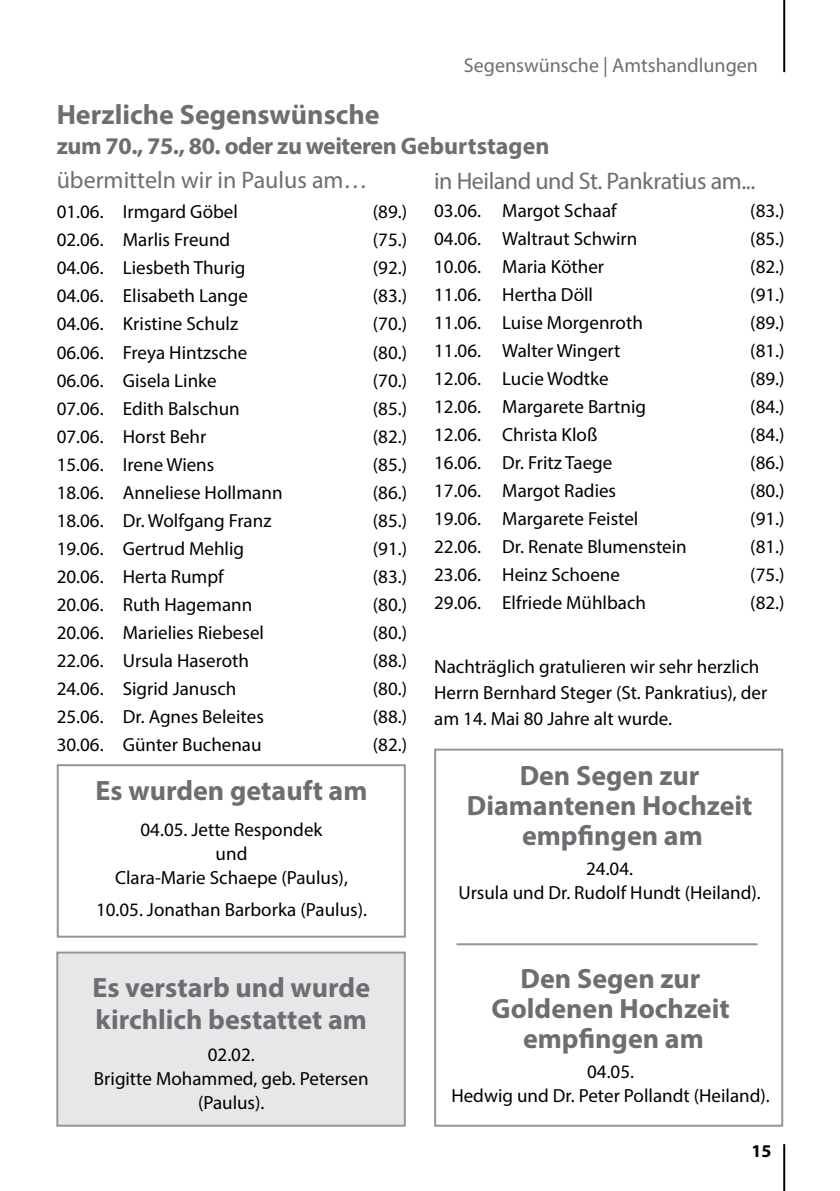
<style>
.page{position:relative;width:840px;height:1191px;background:#fff}
.page>*{position:absolute;margin:0;border:0;box-sizing:border-box;transform-origin:0 0}
.t1{font:700 28px/30px "Myriad Pro";color:#6d6e71;text-align:center}
.t2{font:700 24px "Myriad Pro";letter-spacing:-.02em;color:#6d6e71}
.t3{font:24px "Myriad Pro";letter-spacing:-.02em;color:#6d6e71}
.t4{font:24px "Myriad Pro";color:#6d6e71}
.t5{font:20px "Myriad Pro";color:#6d6e71}
.t6{font:19px/24px "Myriad Pro";color:#000;text-align:center}
.t7{font:700 18px "Myriad Pro";color:#000}
</style>
<div class="page">
<div style="left:57px;top:764px;width:348px;height:173px;border:2px solid #939598"></div>
<div style="left:56px;top:951px;width:349px;height:175px;background:#e6e7e8;border:2px solid #939598"></div>
<div style="left:434px;top:748px;width:348px;height:378px;border:2px solid #939598"></div>
<hr style="left:782px;top:0;width:2px;height:72px;background:#000">
<hr style="left:782px;top:1144px;width:2px;height:47px;background:#000">
<hr style="left:456px;top:943px;width:301px;height:2px;background:#939598">
<p class="t5" style="left:463px;top:53px;width:295px">Segenswünsche | Amtshandlungen</p>
<h1 class="t1" style="left:57px;top:98px;width:324px">Herzliche Segenswünsche</h1>
<p class="t2" style="left:57px;top:130px;width:494px">zum 70., 75., 80. oder zu weiteren Geburtstagen</p>
<p class="t4" style="left:57px;top:165px;width:312px">übermitteln wir in Paulus am…</p>
<p class="t3" style="left:434px;top:166px;width:322px">in Heiland und St. Pankratius am...</p>
<p class="t6" style="left:434px;top:198px;width:184px">03.06. Margot Schaaf</p>
<p class="t6" style="left:749px;top:198px;width:36px">(83.)</p>
<p class="t6" style="left:434px;top:226px;width:204px">04.06. Waltraut Schwirn</p>
<p class="t6" style="left:749px;top:226px;width:36px">(85.)</p>
<p class="t6" style="left:434px;top:254px;width:171px">10.06. Maria Köther</p>
<p class="t6" style="left:749px;top:254px;width:36px">(82.)</p>
<p class="t6" style="left:434px;top:282px;width:160px">11.06. Hertha Döll</p>
<p class="t6" style="left:749px;top:282px;width:36px">(91.)</p>
<p class="t6" style="left:434px;top:310px;width:210px">11.06. Luise Morgenroth</p>
<p class="t6" style="left:749px;top:310px;width:36px">(89.)</p>
<p class="t6" style="left:434px;top:338px;width:188px">11.06. Walter Wingert</p>
<p class="t6" style="left:749px;top:338px;width:36px">(81.)</p>
<p class="t6" style="left:434px;top:366px;width:176px">12.06. Lucie Wodtke</p>
<p class="t6" style="left:749px;top:366px;width:36px">(89.)</p>
<p class="t6" style="left:434px;top:394px;width:213px">12.06. Margarete Bartnig</p>
<p class="t6" style="left:749px;top:394px;width:36px">(84.)</p>
<p class="t6" style="left:434px;top:422px;width:165px">12.06. Christa Kloß</p>
<p class="t6" style="left:749px;top:422px;width:36px">(84.)</p>
<p class="t6" style="left:434px;top:450px;width:180px">16.06. Dr. Fritz Taege</p>
<p class="t6" style="left:749px;top:450px;width:36px">(86.)</p>
<p class="t6" style="left:434px;top:478px;width:183px">17.06. Margot Radies</p>
<p class="t6" style="left:749px;top:478px;width:36px">(80.)</p>
<p class="t6" style="left:434px;top:506px;width:205px">19.06. Margarete Feistel</p>
<p class="t6" style="left:749px;top:506px;width:36px">(91.)</p>
<p class="t6" style="left:434px;top:534px;width:254px">22.06. Dr. Renate Blumenstein</p>
<p class="t6" style="left:749px;top:534px;width:36px">(81.)</p>
<p class="t6" style="left:434px;top:562px;width:187px">23.06. Heinz Schoene</p>
<p class="t6" style="left:749px;top:562px;width:36px">(75.)</p>
<p class="t6" style="left:434px;top:590px;width:213px">29.06. Elfriede Mühlbach</p>
<p class="t6" style="left:749px;top:590px;width:36px">(82.)</p>
<p class="t6" style="left:57px;top:200px;width:183px">01.06. Irmgard Göbel</p>
<p class="t6" style="left:372px;top:200px;width:36px">(89.)</p>
<p class="t6" style="left:57px;top:228px;width:175px">02.06. Marlis Freund</p>
<p class="t6" style="left:372px;top:228px;width:36px">(75.)</p>
<p class="t6" style="left:57px;top:256px;width:190px">04.06. Liesbeth Thurig</p>
<p class="t6" style="left:372px;top:256px;width:36px">(92.)</p>
<p class="t6" style="left:57px;top:284px;width:192px">04.06. Elisabeth Lange</p>
<p class="t6" style="left:372px;top:284px;width:36px">(83.)</p>
<p class="t6" style="left:57px;top:312px;width:183px">04.06. Kristine Schulz</p>
<p class="t6" style="left:372px;top:312px;width:36px">(70.)</p>
<p class="t6" style="left:57px;top:340px;width:192px">06.06. Freya Hintzsche</p>
<p class="t6" style="left:372px;top:340px;width:36px">(80.)</p>
<p class="t6" style="left:57px;top:368px;width:161px">06.06. Gisela Linke</p>
<p class="t6" style="left:372px;top:368px;width:36px">(70.)</p>
<p class="t6" style="left:57px;top:396px;width:184px">07.06. Edith Balschun</p>
<p class="t6" style="left:372px;top:396px;width:36px">(85.)</p>
<p class="t6" style="left:57px;top:424px;width:151px">07.06. Horst Behr</p>
<p class="t6" style="left:372px;top:424px;width:36px">(82.)</p>
<p class="t6" style="left:57px;top:452px;width:159px">15.06. Irene Wiens</p>
<p class="t6" style="left:372px;top:452px;width:36px">(85.)</p>
<p class="t6" style="left:57px;top:480px;width:227px">18.06. Anneliese Hollmann</p>
<p class="t6" style="left:372px;top:480px;width:36px">(86.)</p>
<p class="t6" style="left:57px;top:508px;width:216px">18.06. Dr. Wolfgang Franz</p>
<p class="t6" style="left:372px;top:508px;width:36px">(85.)</p>
<p class="t6" style="left:57px;top:536px;width:189px">19.06. Gertrud Mehlig</p>
<p class="t6" style="left:372px;top:536px;width:36px">(91.)</p>
<p class="t6" style="left:57px;top:564px;width:168px">20.06. Herta Rumpf</p>
<p class="t6" style="left:372px;top:564px;width:36px">(83.)</p>
<p class="t6" style="left:57px;top:592px;width:197px">20.06. Ruth Hagemann</p>
<p class="t6" style="left:372px;top:592px;width:36px">(80.)</p>
<p class="t6" style="left:57px;top:620px;width:209px">20.06. Marielies Riebesel</p>
<p class="t6" style="left:372px;top:620px;width:36px">(80.)</p>
<p class="t6" style="left:57px;top:648px;width:194px">22.06. Ursula Haseroth</p>
<p class="t6" style="left:372px;top:648px;width:36px">(88.)</p>
<p class="t6" style="left:57px;top:676px;width:181px">24.06. Sigrid Janusch</p>
<p class="t6" style="left:372px;top:676px;width:36px">(80.)</p>
<p class="t6" style="left:57px;top:704px;width:208px">25.06. Dr. Agnes Beleites</p>
<p class="t6" style="left:372px;top:704px;width:36px">(88.)</p>
<p class="t6" style="left:57px;top:732px;width:206px">30.06. Günter Buchenau</p>
<p class="t6" style="left:372px;top:732px;width:36px">(82.)</p>
<p class="t6" style="left:434px;top:653px;width:334px;line-height:26px;text-align:left">Nachträglich gratulieren wir sehr herzlich<br>Herrn Bernhard Steger (St. Pankratius), der am 14. Mai 80 Jahre alt wurde.</p>
<h1 class="t1" style="left:95px;top:774px;width:273px">Es wurden getauft am</h1>
<p class="t6" style="left:115px;top:817px;width:234px">04.05. Jette Respondek<br>und<br>Clara-Marie Schaepe (Paulus),</p>
<p class="t6" style="left:96px;top:897px;width:272px">10.05. Jonathan Barborka (Paulus).</p>
<h1 class="t1" style="left:92px;top:970px;width:279px;line-height:32px;text-align:left">Es verstarb und wurde kirchlich bestattet am</h1>
<p class="t6" style="left:94px;top:1042px;width:276px">02.02.<br>Brigitte Mohammed, geb. Petersen (Paulus).</p>
<h1 class="t1" style="left:466px;top:759px;width:287px">Den Segen zur<br>Diamantenen Hochzeit empfingen am</h1>
<p class="t6" style="left:458px;top:856px;width:304px">24.04.<br>Ursula und Dr. Rudolf Hundt (Heiland).</p>
<h1 class="t1" style="left:491px;top:962px;width:239px">Den Segen zur<br>Goldenen Hochzeit empfingen am</h1>
<p class="t6" style="left:451px;top:1059px;width:320px">04.05.<br>Hedwig und Dr. Peter Pollandt (Heiland).</p>
<p class="t7" style="left:751px;top:1139px;width:21px">15</p>
</div>
